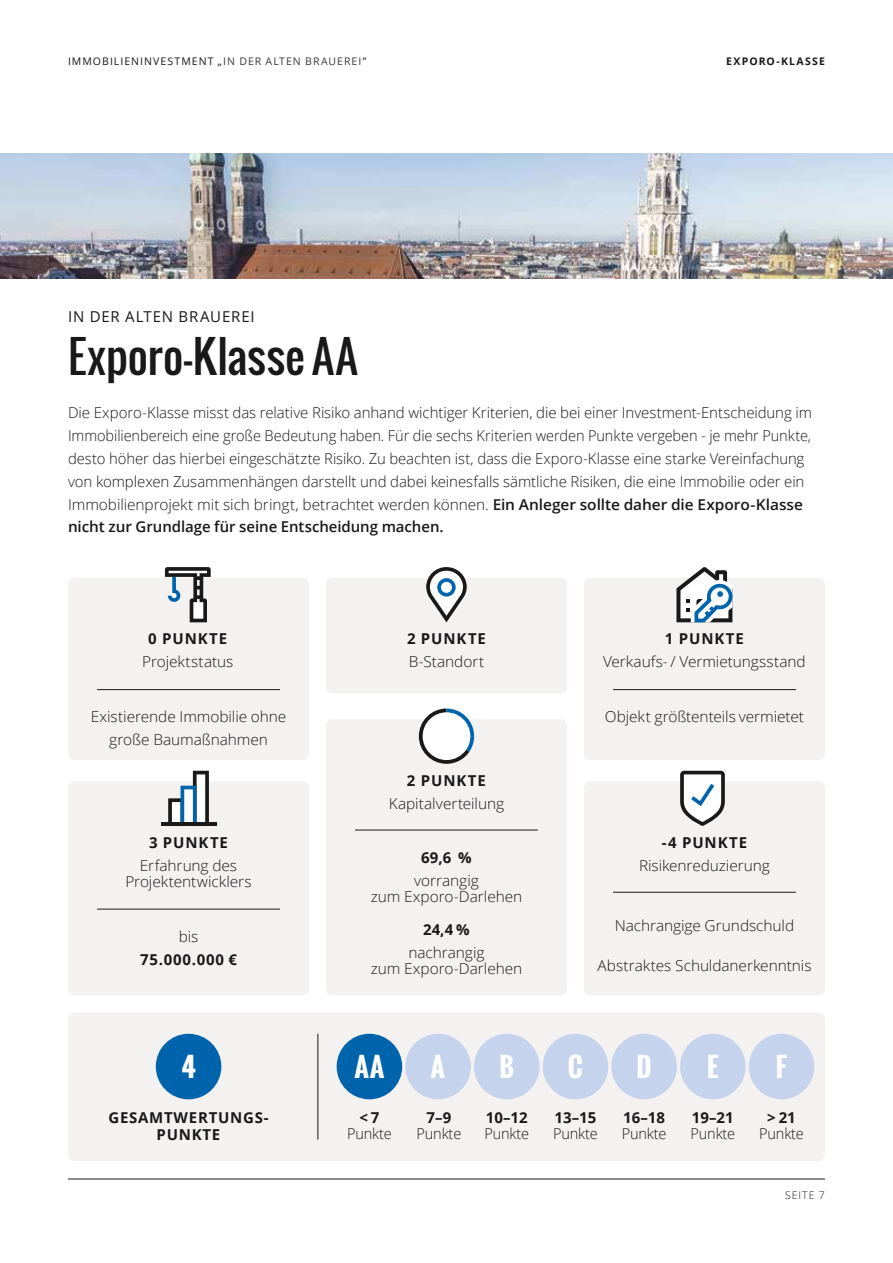
<style>
.page{position:relative;width:893px;height:1263px;background:#fff}
.page>*{position:absolute;margin:0;border:0;box-sizing:border-box;transform-origin:0 0}
.t1{font:43.5px "Oswald";letter-spacing:.01em;color:#191919}
.t2{font:700 26.4px "Oswald";color:#fff}
.t3{font:300 15px/22.8px "Open Sans";letter-spacing:-.005em;color:#191919;text-align:center}
.t4{font:700 15px/16.5px "Open Sans";letter-spacing:.05em;color:#191919;text-align:center}
.t5{font:15px "Open Sans";letter-spacing:.055em;color:#191919}
.t6{font:10.5px "Open Sans";letter-spacing:.095em;color:#191919}
.t7{font:700 10.5px "Open Sans";letter-spacing:.11em;color:#191919}
.t8{font:300 10.5px "Open Sans";letter-spacing:.1em;color:#191919}
.s1{color:#3a3a39}
.s2{font-weight:600}
</style>
<div class="page">
<hr style="left:68px;top:1178px;width:757px;height:1px;background:#191919">
<div style="left:68px;top:781px;width:241px;height:214px;background:#f4f1f1;border-radius:6px"></div>
<hr style="left:97px;top:909px;width:183px;height:1px;background:#191919">
<div style="left:68px;top:578px;width:241px;height:182px;background:#f4f1f1;border-radius:6px"></div>
<div style="left:326px;top:578px;width:241px;height:115px;background:#f4f1f1;border-radius:6px"></div>
<div style="left:584px;top:578px;width:241px;height:182px;background:#f4f1f1;border-radius:6px"></div>
<div style="left:326px;top:719px;width:241px;height:276px;background:#f4f1f1;border-radius:6px"></div>
<div style="left:68px;top:1012px;width:757px;height:149px;background:#f4f1f1;border-radius:6px"></div>
<hr style="left:355px;top:830px;width:183px;height:1px;background:#191919">
<hr style="left:97px;top:689px;width:183px;height:1px;background:#191919">
<hr style="left:613px;top:689px;width:183px;height:1px;background:#191919">
<div style="left:584px;top:781px;width:241px;height:214px;background:#f4f1f1;border-radius:6px"></div>
<hr style="left:613px;top:892px;width:183px;height:1px;background:#191919">
<div style="left:337px;top:1034px;width:65px;height:65px;background:#0064ad;border-radius:50%"></div>
<div style="left:543px;top:1034px;width:65px;height:65px;background:#c6d3ec;border-radius:50%"></div>
<div style="left:405px;top:1034px;width:66px;height:65px;background:#c6d3ec;border-radius:50%"></div>
<div style="left:611px;top:1034px;width:66px;height:65px;background:#c6d3ec;border-radius:50%"></div>
<div style="left:474px;top:1034px;width:66px;height:65px;background:#c6d3ec;border-radius:50%"></div>
<div style="left:680px;top:1034px;width:66px;height:65px;background:#c6d3ec;border-radius:50%"></div>
<div style="left:749px;top:1034px;width:65px;height:65px;background:#c6d3ec;border-radius:50%"></div>
<hr style="left:317px;top:1034px;width:1px;height:106px;background:#191919">
<div style="left:156px;top:1034px;width:65px;height:65px;background:#0064ad;border-radius:50%"></div>
<img style="left:0;top:153px;width:893px;height:126px">
<svg style="left:680px;top:771px;width:45px;height:55px"></svg>
<svg style="left:419px;top:708px;width:55px;height:56px"></svg>
<svg style="left:168px;top:771px;width:41px;height:51px"></svg>
<hr style="left:161px;top:822px;width:55px;height:4px;background:#191919">
<svg style="left:165px;top:567px;width:46px;height:55px"></svg>
<svg style="left:676px;top:567px;width:57px;height:56px"></svg>
<svg style="left:426px;top:567px;width:41px;height:55px"></svg>
<p class="t6" style="left:68px;top:54px;width:300px">IMMOBILIENINVESTMENT „<span class="s1">IN DER ALTEN BRAUEREI</span>”</p>
<p class="t5" style="left:68px;top:307px;width:188px">IN DER ALTEN BRAUEREI</p>
<h1 class="t1" style="left:68px;top:323px;width:291px">Exporo-Klasse AA</h1>
<p class="t7" style="left:726px;top:54px;width:100px">EXPORO-KLASSE</p>
<p class="t3" style="left:68px;top:401px;width:745px;text-align:left">Die Exporo-Klasse misst das relative Risiko anhand wichtiger Kriterien, die bei einer Investment-Entscheidung im Immobilienbereich eine große Bedeutung haben. Für die sechs Kriterien werden Punkte vergeben - je mehr Punkte, desto höher das hierbei eingeschätzte Risiko. Zu beachten ist, dass die Exporo-Klasse eine starke Vereinfachung von komplexen Zusammenhängen darstellt und dabei keinesfalls sämtliche Risiken, die eine Immobilie oder ein Immobilienprojekt mit sich bringt, betrachtet werden können. <span class="s2">Ein Anleger sollte daher die Exporo-Klasse nicht zur Grundlage für seine Entscheidung machen.</span></p>
<p class="t4" style="left:148px;top:630px;width:81px">0 PUNKTE</p>
<p class="t3" style="left:142px;top:650px;width:93px">Projektstatus</p>
<p class="t4" style="left:407px;top:630px;width:81px">2 PUNKTE</p>
<p class="t3" style="left:409px;top:650px;width:77px">B-Standort</p>
<p class="t4" style="left:665px;top:630px;width:81px">1 PUNKTE</p>
<p class="t3" style="left:603px;top:650px;width:204px">Verkaufs- / Vermietungsstand</p>
<p class="t3" style="left:91px;top:705px;width:197px">Existierende Immobilie ohne große Baumaßnahmen</p>
<p class="t3" style="left:605px;top:705px;width:201px">Objekt größtenteils vermietet</p>
<p class="t4" style="left:149px;top:834px;width:81px">3 PUNKTE</p>
<p class="t3" style="left:125px;top:857px;width:128px;line-height:16.5px">Erfahrung des<br>Projektentwicklers</p>
<p class="t3" style="left:179px;top:925px;width:21px">bis</p>
<p class="t4" style="left:140px;top:951px;width:98px">75.000.000 €</p>
<p class="t4" style="left:407px;top:772px;width:81px">2 PUNKTE</p>
<p class="t3" style="left:389px;top:791px;width:117px">Kapitalverteilung</p>
<p class="t4" style="left:421px;top:849px;width:52px">69,6 %</p>
<p class="t3" style="left:371px;top:871px;width:153px;line-height:16.5px">vorrangig<br>zum Exporo-Darlehen</p>
<p class="t4" style="left:423px;top:921px;width:48px">24,4 %</p>
<p class="t3" style="left:371px;top:944px;width:153px;line-height:16.5px">nachrangig<br>zum Exporo-Darlehen</p>
<p class="t4" style="left:662px;top:834px;width:87px">-4 PUNKTE</p>
<p class="t3" style="left:639px;top:854px;width:132px">Risikenreduzierung</p>
<p class="t3" style="left:615px;top:914px;width:181px">Nachrangige Grundschuld</p>
<p class="t3" style="left:597px;top:954px;width:216px">Abstraktes Schuldanerkenntnis</p>
<h2 class="t2" style="left:181px;top:1047px;width:16px">4</h2>
<h2 class="t2" style="left:354px;top:1047px;width:32px">AA</h2>
<h2 class="t2" style="left:431px;top:1047px;width:16px">A</h2>
<h2 class="t2" style="left:499px;top:1047px;width:16px">B</h2>
<h2 class="t2" style="left:568px;top:1047px;width:17px">C</h2>
<h2 class="t2" style="left:637px;top:1047px;width:17px">D</h2>
<h2 class="t2" style="left:707px;top:1047px;width:13px">E</h2>
<h2 class="t2" style="left:776px;top:1047px;width:13px">F</h2>
<p class="t4" style="left:108px;top:1109px;width:161px">GESAMTWERTUNGS-<br>PUNKTE</p>
<p class="t4" style="left:359px;top:1109px;width:22px">&lt; 7</p>
<p class="t3" style="left:347px;top:1122px;width:46px">Punkte</p>
<p class="t4" style="left:427px;top:1109px;width:26px">7–9</p>
<p class="t3" style="left:416px;top:1122px;width:46px">Punkte</p>
<p class="t4" style="left:486px;top:1109px;width:43px">10–12</p>
<p class="t3" style="left:484px;top:1122px;width:46px">Punkte</p>
<p class="t4" style="left:555px;top:1109px;width:43px">13–15</p>
<p class="t3" style="left:553px;top:1122px;width:46px">Punkte</p>
<p class="t4" style="left:623px;top:1109px;width:43px">16–18</p>
<p class="t3" style="left:622px;top:1122px;width:46px">Punkte</p>
<p class="t4" style="left:692px;top:1109px;width:43px">19–21</p>
<p class="t3" style="left:690px;top:1122px;width:46px">Punkte</p>
<p class="t4" style="left:767px;top:1109px;width:30px">&gt; 21</p>
<p class="t3" style="left:759px;top:1122px;width:46px">Punkte</p>
<p class="t8" style="left:785px;top:1188px;width:41px">SEITE 7</p>
</div>
